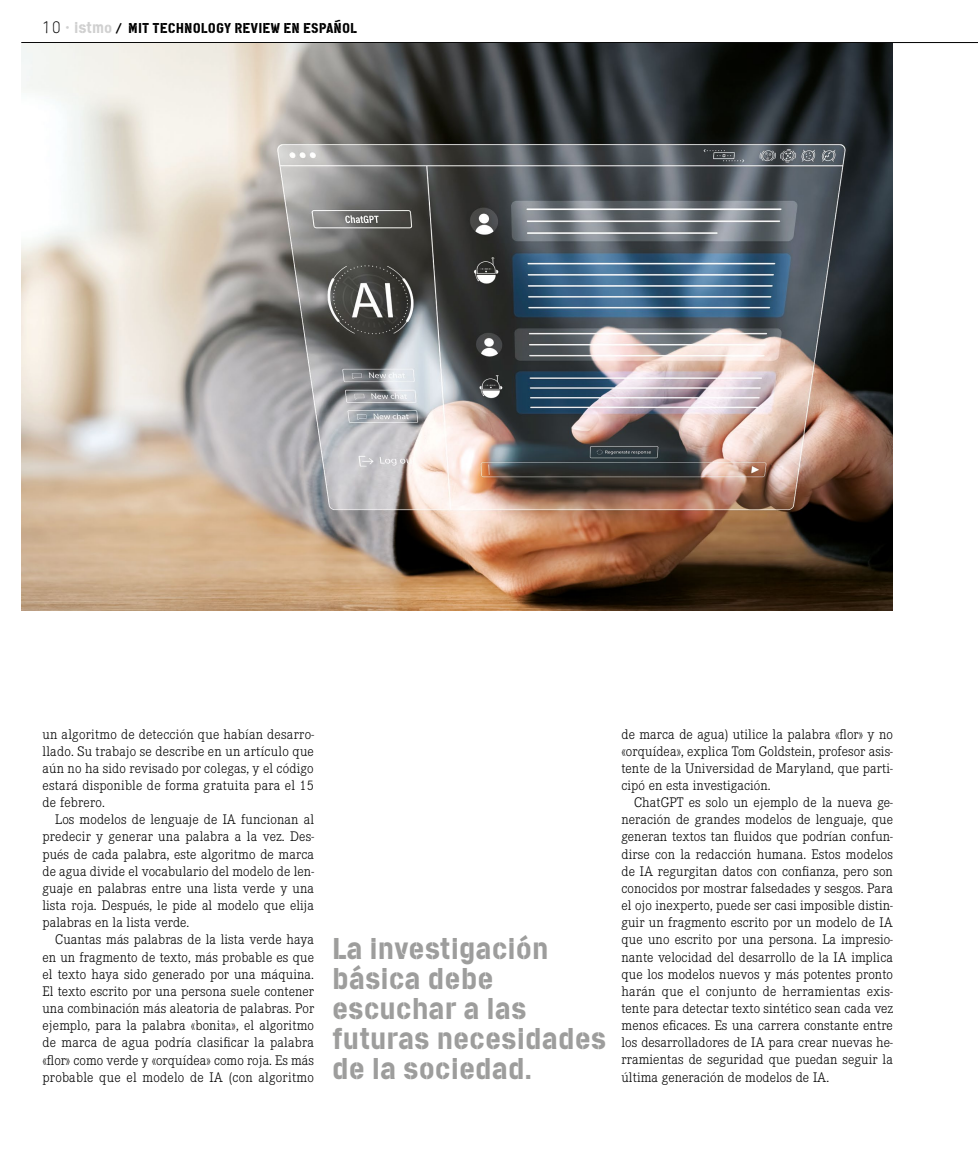
<style>
.page{position:relative;width:978px;height:1170px;background:#fff}
.page>*{position:absolute;margin:0;border:0;box-sizing:border-box;transform-origin:0 0}
.t1{font:30px/30px "Cargo";color:#9d9d9c}
.t2{font:300 14.4px/17.1px "Corporate E";letter-spacing:.005em;color:#000;text-align:justify}
.t3{font:14.25px "Cargo";letter-spacing:.005em;color:#000}
.s1{font-family:"Numbers Revenue";font-size:16.5px}
.s2{font-family:"Zimmer";font-weight:500;font-size:15.75px;color:#d0d0d0}
.s3{font-size:15.75px;color:#d0d0d0}
.s4{font-size:15px;color:#d0d0d0}
.s5{font-size:13.5px}
</style>
<div class="page">
<hr style="left:21px;top:42px;width:957px;height:1px;background:#000">
<img style="left:21px;top:43px;width:872px;height:567px">
<p class="t3" style="left:41px;top:19px;width:317px"><span class="s1">10</span> <span class="s2">•</span> <span class="s3">istm</span><span class="s4">o</span> <span class="s5">/</span> MIT TECHNOLOGY REVIEW EN ESPAÑOL</p>
<p class="t2" style="left:43px;top:724px;width:273px">un algoritmo de detección que habían desarro&shy;llado. Su trabajo se describe en un artículo que aún no ha sido revisado por colegas, y el código estará disponible de forma gratuita para el 15 de febrero.</p>
<p class="t2" style="left:43px;top:810px;width:273px;text-indent:13px">Los modelos de lenguaje de IA funcionan al predecir y generar una palabra a la vez. Des&shy;pués de cada palabra, este algoritmo de marca de agua divide el vocabulario del modelo de len&shy;guaje en palabras entre una lista verde y una lista roja. Después, le pide al modelo que elija palabras en la lista verde.</p>
<p class="t2" style="left:43px;top:930px;width:273px;text-indent:13px">Cuantas más palabras de la lista verde haya en un fragmento de texto, más probable es que el texto haya sido generado por una máquina.<br>El texto escrito por una persona suele contener una combinación más aleatoria de palabras. Por ejemplo, para la palabra «bonita», el algoritmo de marca de agua podría clasificar la palabra «flor» como verde y «orquídea» como roja. Es más probable que el modelo de IA (con algoritmo</p>
<h1 class="t1" style="left:332px;top:932px;width:276px">La investigación básica debe escuchar a las futuras necesidades de la sociedad.</h1>
<p class="t2" style="left:621px;top:724px;width:273px">de marca de agua) utilice la palabra «flor» y no «orquídea», explica Tom Goldstein, profesor asis&shy;tente de la Universidad de Maryland, que parti&shy;cipó en esta investigación.</p>
<p class="t2" style="left:621px;top:793px;width:273px;text-indent:13px">ChatGPT es solo un ejemplo de la nueva ge&shy;neración de grandes modelos de lenguaje, que generan textos tan fluidos que podrían confun&shy;dirse con la redacción humana. Estos modelos de IA regurgitan datos con confianza, pero son conocidos por mostrar falsedades y sesgos. Para el ojo inexperto, puede ser casi imposible distin&shy;guir un fragmento escrito por un modelo de IA que uno escrito por una persona. La impresio&shy;nante velocidad del desarrollo de la IA implica que los modelos nuevos y más potentes pronto harán que el conjunto de herramientas exis&shy;tente para detectar texto sintético sean cada vez menos eficaces. Es una carrera constante entre los desarrolladores de IA para crear nuevas he&shy;rramientas de seguridad que puedan seguir la última generación de modelos de IA.</p>
</div>
